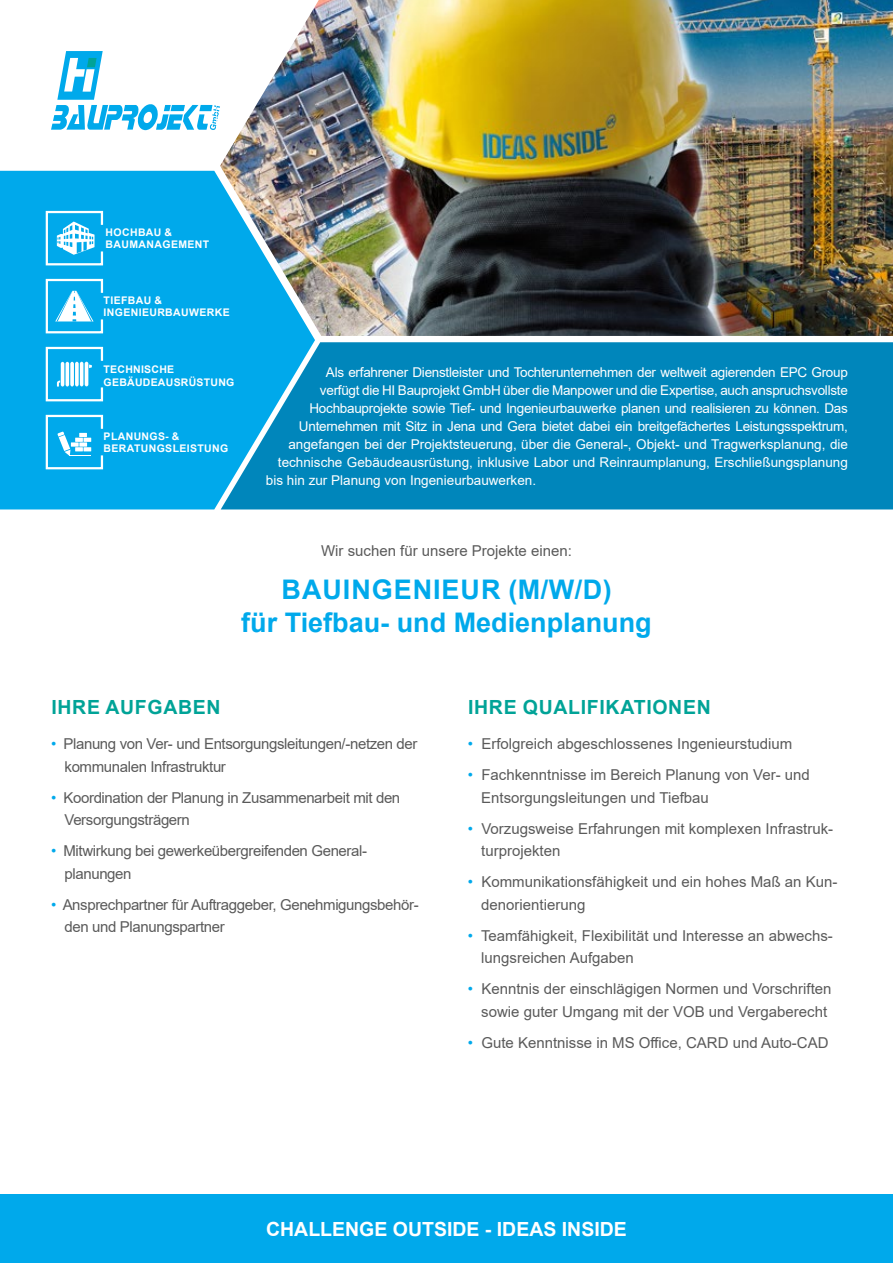
<style>
.page{position:relative;width:893px;height:1263px;background:#fff}
.page>*{position:absolute;margin:0;border:0;box-sizing:border-box;transform-origin:0 0}
.t1{font:700 27px/32.4px "Arial";color:#00a9eb;text-align:center}
.t2{font:700 19.5px "Arial";letter-spacing:.035em;color:#00a397}
.t3{font:700 19.5px "Arial";color:#fff}
.t4{font:15px/22.5px "Arial";color:#5a5a5a}
.t5{font:15px/22.5px "Arial";letter-spacing:-.025em;color:#5a5a5a}
.t6{font:13.5px "Arial";letter-spacing:-.02em;color:#fff}
.t7{font:13.5px "Arial";color:#fff}
.t8{font:700 10.5px/12.6px "Arial";letter-spacing:.035em;color:#fff}
.s1{color:#00a9eb}
</style>
<div class="page">
<div style="left:0;top:171px;width:315px;height:338px;background:#00a9eb"></div>
<div style="left:0;top:1195px;width:893px;height:68px;background:#00a9eb"></div>
<svg style="left:221px;top:342px;width:672px;height:167px;background:#038abf"></svg>
<svg style="left:51px;top:51px;width:169px;height:79px"></svg>
<svg style="left:45px;top:210px;width:59px;height:57px"></svg>
<svg style="left:45px;top:278px;width:59px;height:56px"></svg>
<svg style="left:45px;top:414px;width:59px;height:56px"></svg>
<div style="left:79px;top:442px;width:8px;height:5px;background:#fff"></div>
<div style="left:71px;top:442px;width:8px;height:5px;background:#fff"></div>
<svg style="left:45px;top:346px;width:59px;height:56px"></svg>
<img style="left:220px;top:0;width:673px;height:336px">
<p class="t8" style="left:106px;top:226px;width:105px">HOCHBAU &amp;<br>BAUMANAGEMENT</p>
<p class="t8" style="left:104px;top:294px;width:128px">TIEFBAU &amp;<br>INGENIEURBAUWERKE</p>
<p class="t8" style="left:104px;top:363px;width:132px">TECHNISCHE<br>GEBÄUDEAUSRÜSTUNG</p>
<p class="t8" style="left:104px;top:430px;width:126px">PLANUNGS- &amp;<br>BERATUNGSLEISTUNG</p>
<p class="t6" style="left:326px;top:363px;width:523px">Als erfahrener Dienstleister und Tochterunternehmen der weltweit agierenden EPC Group</p>
<p class="t6" style="left:320px;top:381px;width:529px">verfügt die HI Bauprojekt GmbH über die Manpower und die Expertise, auch anspruchsvollste</p>
<p class="t6" style="left:309px;top:399px;width:540px">Hochbauprojekte sowie Tief- und Ingenieurbauwerke planen und realisieren zu können. Das</p>
<p class="t6" style="left:299px;top:417px;width:550px">Unternehmen mit Sitz in Jena und Gera bietet dabei ein breitgefächertes Leistungsspektrum,</p>
<p class="t7" style="left:288px;top:435px;width:561px">angefangen bei der Projektsteuerung, über die General-, Objekt- und Tragwerksplanung, die</p>
<p class="t7" style="left:278px;top:453px;width:571px">technische Gebäudeausrüstung, inklusive Labor und Reinraumplanung, Erschließungsplanung</p>
<p class="t7" style="left:266px;top:471px;width:272px">bis hin zur Planung von Ingenieurbauwerken.</p>
<p class="t4" style="left:321px;top:539px;width:252px">Wir suchen für unsere Projekte einen:</p>
<h1 class="t1" style="left:241px;top:574px;width:412px">BAUINGENIEUR (M/W/D)<br>für Tiefbau- und Medienplanung</h1>
<h2 class="t2" style="left:51px;top:693px;width:171px">IHRE AUFGABEN</h2>
<p class="t5" style="left:65px;top:733px;width:355px;text-indent:-14px"><span class="s1">•</span> Planung von Ver- und Entsorgungsleitungen/-netzen der kommunalen Infrastruktur</p>
<p class="t5" style="left:65px;top:786px;width:337px;text-indent:-14px"><span class="s1">•</span> Koordination der Planung in Zusammenarbeit mit den<br>Versorgungsträgern</p>
<p class="t5" style="left:65px;top:840px;width:304px;text-indent:-14px"><span class="s1">•</span> Mitwirkung bei gewerkeübergreifenden General&shy;planungen</p>
<p class="t5" style="left:65px;top:893px;width:356px;text-indent:-14px"><span class="s1">•</span> Ansprechpartner für Auftraggeber, Genehmigungsbehör&shy;den und Planungspartner</p>
<h2 class="t2" style="left:468px;top:693px;width:244px">IHRE QUALIFIKATIONEN</h2>
<p class="t4" style="left:468px;top:733px;width:326px"><span class="s1">•</span> Erfolgreich abgeschlossenes Ingenieurstudium</p>
<p class="t4" style="left:481px;top:764px;width:330px;text-indent:-14px"><span class="s1">•</span> Fachkenntnisse im Bereich Planung von Ver- und<br>Entsorgungsleitungen und Tiefbau</p>
<p class="t4" style="left:481px;top:817px;width:353px;text-indent:-14px"><span class="s1">•</span> Vorzugsweise Erfahrungen mit komplexen Infrastruk&shy;turprojekten</p>
<p class="t4" style="left:481px;top:871px;width:358px;text-indent:-14px"><span class="s1">•</span> Kommunikationsfähigkeit und ein hohes Maß an Kun&shy;denorientierung</p>
<p class="t4" style="left:481px;top:924px;width:353px;text-indent:-14px"><span class="s1">•</span> Teamfähigkeit, Flexibilität und Interesse an abwechs&shy;lungsreichen Aufgaben</p>
<p class="t4" style="left:468px;top:978px;width:365px;text-align:right"><span class="s1">•</span> Kenntnis der einschlägigen Normen und Vorschriften sowie guter Umgang mit der VOB und Vergaberecht</p>
<p class="t4" style="left:468px;top:1031px;width:362px"><span class="s1">•</span> Gute Kenntnisse in MS Office, CARD und Auto-CAD</p>
<h2 class="t3" style="left:266px;top:1216px;width:362px">CHALLENGE OUTSIDE - IDEAS INSIDE</h2>
</div>
